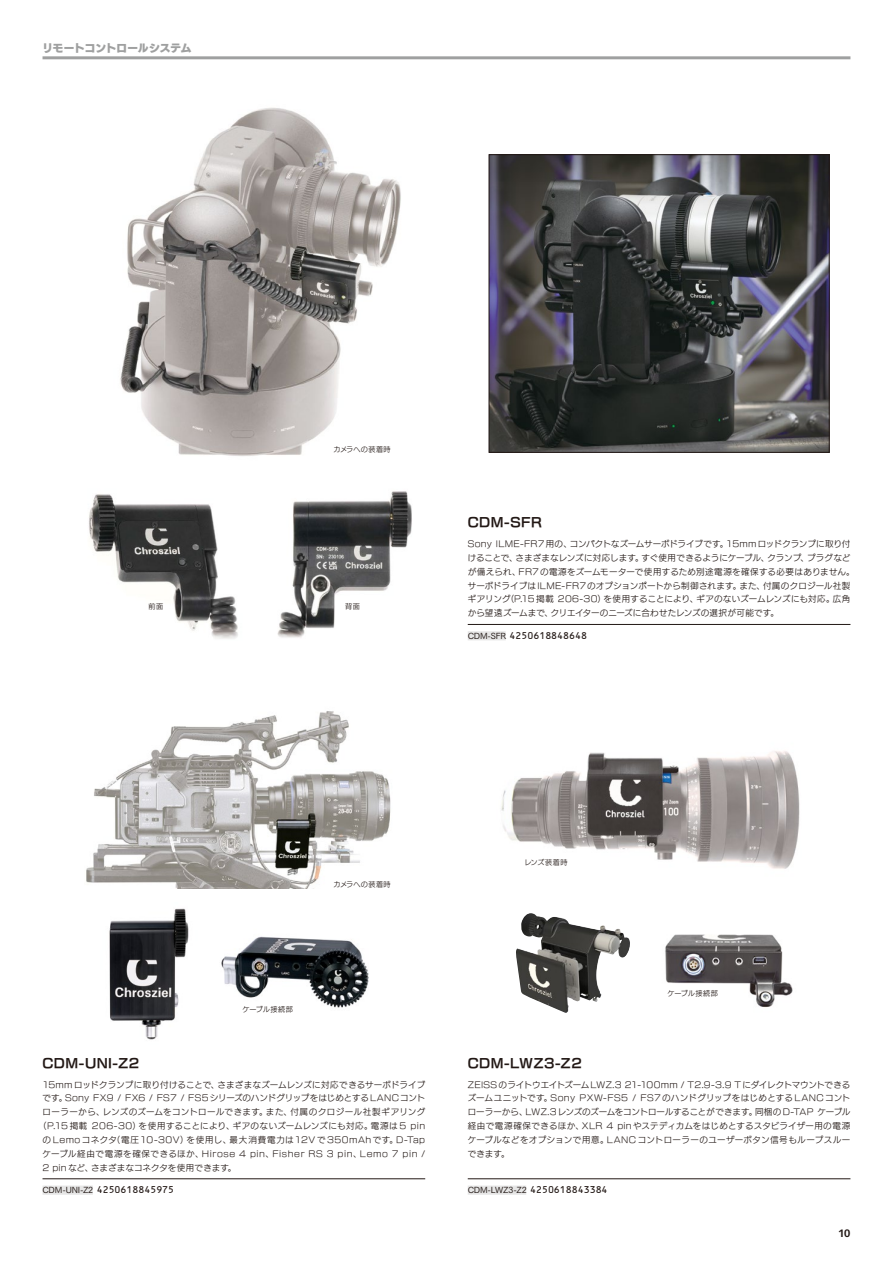
<style>
.page{position:relative;width:893px;height:1263px;background:#fff}
.page>*{position:absolute;margin:0;border:0;box-sizing:border-box;transform-origin:0 0}
.t1{font:12.75px "New Rodin Pro B";letter-spacing:.035em;color:#221815}
.t2{font:10.65px "New Rodin Pro EB";letter-spacing:.005em;color:#9fa0a0}
.t3{font:700 10.5px "Vectora LT Std";color:#221815}
.t4{font:9.6px "Optical B Normal";letter-spacing:-.075em;color:#221815}
.t5{font:8.55px/13.8px "New Rodin Pro M";letter-spacing:.025em;color:#221815;text-align:justify}
.t6{font:8.55px "New Rodin Pro M";letter-spacing:.07em;color:#221815}
.t7{font:8.55px "New Rodin Pro M";letter-spacing:.055em;color:#221815}
.t8{font:8.55px "New Rodin Pro M";letter-spacing:.045em;color:#221815}
.t9{font:7.05px "New Rodin Pro M";letter-spacing:.03em;color:#221815}
.t10{font:7.05px "New Rodin Pro M";letter-spacing:.025em;color:#221815}
.t11{font:7.05px "New Rodin Pro M";letter-spacing:.06em;color:#221815}
.s1{font-family:"Tsuku Go Pro M";font-size:8.55px}
</style>
<div class="page">
<hr style="left:43px;top:56px;width:807px;height:3px;background:#9fa0a0">
<img style="left:665px;top:934px;width:128px;height:74px">
<img style="left:501px;top:751px;width:299px;height:118px">
<img style="left:516px;top:913px;width:114px;height:100px">
<img style="left:109px;top:908px;width:260px;height:132px">
<img style="left:86px;top:711px;width:305px;height:177px">
<img style="left:89px;top:494px;width:149px;height:145px">
<img style="left:277px;top:491px;width:135px;height:147px">
<img style="left:120px;top:107px;width:281px;height:349px">
<img style="left:491px;top:156px;width:336px;height:295px">
<div style="left:489px;top:154px;width:340px;height:299px;border:1px solid #221815"></div>
<hr style="left:468px;top:1178px;width:382px;height:1px;background:#221815">
<div style="left:468px;top:1185px;width:58px;height:10px;background:#e6e6e6"></div>
<hr style="left:43px;top:1178px;width:382px;height:1px;background:#221815">
<div style="left:43px;top:1185px;width:50px;height:10px;background:#e6e6e6"></div>
<hr style="left:468px;top:624px;width:382px;height:1px;background:#221815">
<div style="left:468px;top:631px;width:38px;height:9px;background:#e6e6e6"></div>
<p class="t2" style="left:43px;top:39px;width:150px">リモートコントロールシステム</p>
<p class="t9" style="left:333px;top:443px;width:59px">カメラへの装着時</p>
<p class="t11" style="left:148px;top:600px;width:16px">前面</p>
<p class="t11" style="left:345px;top:600px;width:16px">背面</p>
<h1 class="t1" style="left:468px;top:512px;width:75px">CDM-SFR</h1>
<p class="t5" style="left:468px;top:536px;width:388px;text-align:left">Sony ILME-FR7用の、コンパクトなズームサーボドライブです。15mmロッドクランプに取り付けることで、さまざまなレンズに対応します。すぐ使用できるようにケーブル、クランプ、プラグなどが備えられ、FR7の電源をズームモーターで使用するため別途電源を確保する必要はありません。サーボドライブは ILME-FR7のオプションポートから制御されます。また、付属のクロジール社製ギアリング（P.15 掲載 206-30）を使用することにより、ギアのないズームレンズにも対応。広⾓から望遠ズームまで、クリエイターのニーズに合わせたレンズの選択が可能です。</p>
<p class="t4" style="left:468px;top:629px;width:121px"><span class="s1">CDM-SFR</span> 4250618848648</p>
<p class="t9" style="left:333px;top:879px;width:59px">カメラへの装着時</p>
<p class="t10" style="left:242px;top:1003px;width:52px">ケーブル接続部</p>
<h1 class="t1" style="left:43px;top:1052px;width:98px">CDM-UNI-Z2</h1>
<p class="t5" style="left:43px;top:1077px;width:384px">15mmロッドクランプに取り付けることで、さまざまなズームレンズに対応できるサーボドライブ</p>
<p class="t5" style="left:43px;top:1090px;width:384px">です。Sony FX9 / FX6 / FS7 / FS5シリーズのハンドグリップをはじめとする LANCコント</p>
<p class="t8" style="left:43px;top:1105px;width:384px">ローラーから、レンズのズームをコントロールできます。また、付属のクロジール社製ギアリング</p>
<p class="t5" style="left:38px;top:1118px;width:388px">（P.15 掲載 206-30）を使用することにより、ギアのないズームレンズにも対応。電源は 5 pin</p>
<p class="t7" style="left:43px;top:1132px;width:384px">の Lemo コネクタ（電圧10-30V）を使用し、最大消費電力は12V で 350mAhです。D-Tap</p>
<p class="t6" style="left:43px;top:1146px;width:384px">ケーブル経由で電源を確保できるほか、Hirose 4 pin、Fisher RS 3 pin、Lemo 7 pin /</p>
<p class="t5" style="left:43px;top:1160px;width:195px">2 pin など、さまざまなコネクタを使用できます。</p>
<p class="t4" style="left:43px;top:1184px;width:134px"><span class="s1">CDM-UNI-Z2</span> 4250618845975</p>
<p class="t11" style="left:524px;top:856px;width:45px">レンズ装着時</p>
<p class="t10" style="left:668px;top:987px;width:52px">ケーブル接続部</p>
<h1 class="t1" style="left:468px;top:1052px;width:116px">CDM-LWZ3-Z2</h1>
<p class="t5" style="left:468px;top:1077px;width:384px">ZEISS のライトウエイトズーム LWZ.3 21-100mm / T2.9-3.9 Tにダイレクトマウントできるズームユニットです。Sony PXW-FS5 / FS7のハンドグリップをはじめとする LANC コントローラーから、LWZ.3レンズのズームをコントロールすることができます。同梱の D-TAP ケーブル経由で電源確保できるほか、XLR 4 pin やステディカムをはじめとするスタビライザー用の電源ケーブルなどをオプションで用意。LANC コントローラーのユーザーボタン信号もループスルーできます。</p>
<p class="t4" style="left:468px;top:1184px;width:142px"><span class="s1">CDM-LWZ3-Z2</span> 4250618843384</p>
<p class="t3" style="left:838px;top:1227px;width:14px">10</p>
</div>
